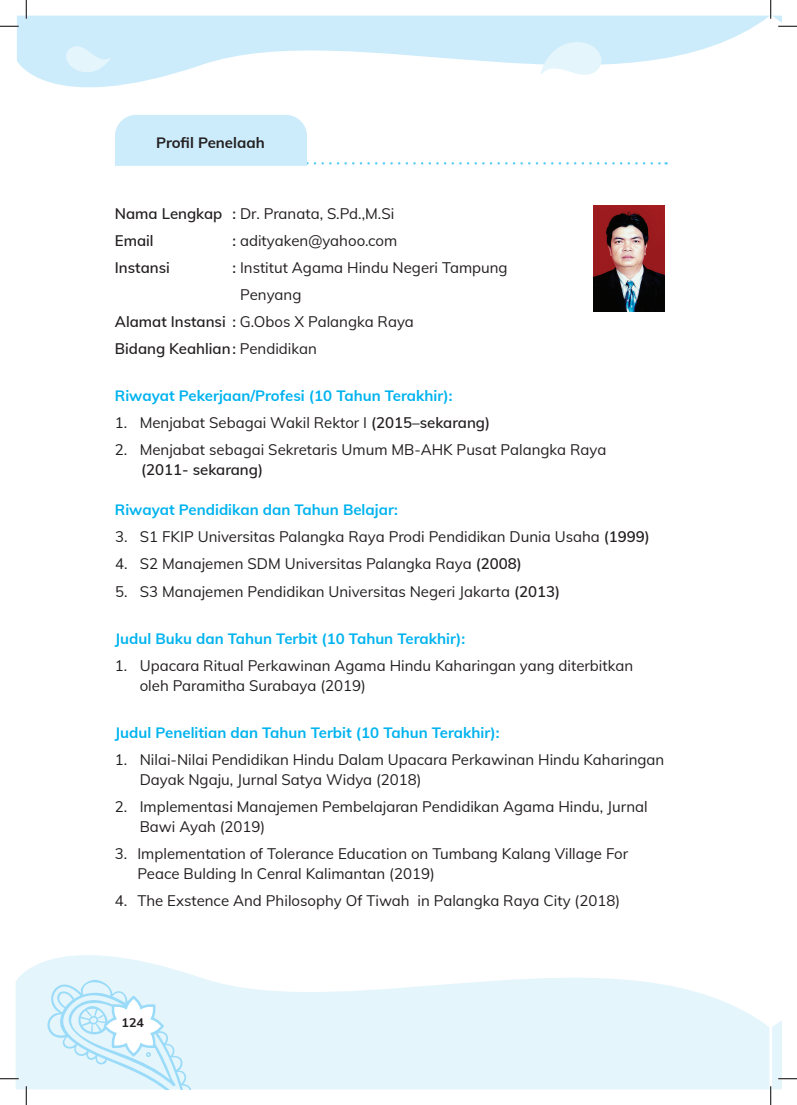
<style>
.page{position:relative;width:797px;height:1105px;background:#fff}
.page>*{position:absolute;margin:0;border:0;box-sizing:border-box;transform-origin:0 0}
.t1{font:15px/20px "Mulish";color:#231f20}
.t2{font:700 15px "Mulish";color:#00b3ef}
.t3{font:600 15px "Mulish";color:#231f20}
.t4{font:700 15px "Mulish";color:#231f20}
.t5{font:700 12.5px "Mulish";color:#231f20}
.s1{font-weight:600}
.s2{font-weight:400}
</style>
<div class="page">
<svg style="left:16px;top:955px;width:753px;height:134px;fill:#e5f5fc"></svg>
<svg style="left:43px;top:976px;width:152px;height:113px;background:#dbf1fb"></svg>
<svg style="left:17px;top:16px;width:752px;height:72px;fill:#ccecfb"></svg>
<svg style="left:64px;top:45px;width:47px;height:27px"></svg>
<svg style="left:540px;top:40px;width:65px;height:36px;background:#e2f4fc"></svg>
<svg style="left:115px;top:115px;width:551px;height:51px"></svg>
<img style="left:593px;top:205px;width:71px;height:106px">
<svg style="left:0;top:25px;width:19px;height:2px"></svg>
<svg style="left:0;top:1078px;width:19px;height:1px"></svg>
<svg style="left:25px;top:0;width:2px;height:19px"></svg>
<svg style="left:25px;top:1086px;width:2px;height:19px"></svg>
<svg style="left:770px;top:0;width:27px;height:27px"></svg>
<svg style="left:770px;top:1020px;width:27px;height:85px"></svg>
<p class="t4" style="left:156px;top:132px;width:110px">Profil Penelaah</p>
<p class="t1" style="left:115px;top:199px;width:281px;line-height:27.1px"><span class="s1">Nama Lengkap :</span> Dr. Pranata, S.Pd.,M.Si<br><span class="s1">Email</span></p>
<p class="t1" style="left:232px;top:229px;width:166px"><span class="s1">:</span> adityaken@yahoo.com</p>
<p class="t3" style="left:115px;top:256px;width:57px">Instansi</p>
<p class="t1" style="left:232px;top:257px;width:277px"><span class="s1">:</span> Institut Agama Hindu Negeri Tampung</p>
<p class="t1" style="left:240px;top:284px;width:63px">Penyang</p>
<p class="t1" style="left:115px;top:311px;width:300px"><span class="s1">Alamat Instansi :</span> G.Obos X Palangka Raya</p>
<p class="t3" style="left:115px;top:338px;width:203px">Bidang Keahlian: <span class="s2">Pendidikan</span></p>
<p class="t2" style="left:115px;top:385px;width:339px">Riwayat Pekerjaan/Profesi (10 Tahun Terakhir):</p>
<p class="t1" style="left:115px;top:412px;width:377px">1. Menjabat Sebagai Wakil Rektor I <span class="s1">(2015–sekarang)</span></p>
<p class="t1" style="left:115px;top:439px;width:493px">2. Menjabat sebagai Sekretaris Umum MB-AHK Pusat Palangka Raya</p>
<p class="t3" style="left:141px;top:459px;width:123px">(2011- sekarang)</p>
<p class="t2" style="left:115px;top:499px;width:284px">Riwayat Pendidikan dan Tahun Belajar:</p>
<p class="t1" style="left:115px;top:526px;width:536px">3. S1 FKIP Universitas Palangka Raya Prodi Pendidikan Dunia Usaha <span class="s1">(1999)</span></p>
<p class="t1" style="left:115px;top:553px;width:408px">4. S2 Manajemen SDM Universitas Palangka Raya <span class="s1">(2008)</span></p>
<p class="t1" style="left:115px;top:580px;width:446px">5. S3 Manajemen Pendidikan Universitas Negeri Jakarta <span class="s1">(2013)</span></p>
<p class="t2" style="left:115px;top:627px;width:352px">Judul Buku dan Tahun Terbit (10 Tahun Terakhir):</p>
<p class="t1" style="left:140px;top:655px;width:495px;text-indent:-25px">1. Upacara Ritual Perkawinan Agama Hindu Kaharingan yang diterbitkan oleh Paramitha Surabaya (2019)</p>
<p class="t2" style="left:115px;top:721px;width:386px">Judul Penelitian dan Tahun Terbit (10 Tahun Terakhir):</p>
<p class="t1" style="left:140px;top:749px;width:526px;text-indent:-25px">1. Nilai-Nilai Pendidikan Hindu Dalam Upacara Perkawinan Hindu Kaharingan<br>Dayak Ngaju, Jurnal Satya Widya (2018)</p>
<p class="t1" style="left:140px;top:796px;width:509px;text-indent:-25px">2. Implementasi Manajemen Pembelajaran Pendidikan Agama Hindu, Jurnal<br>Bawi Ayah (2019)</p>
<p class="t1" style="left:137px;top:843px;width:492px;text-indent:-22px">3. Implementation of Tolerance Education on Tumbang Kalang Village For<br>Peace Bulding In Cenral Kalimantan (2019)</p>
<p class="t1" style="left:115px;top:890px;width:506px">4. The Exstence And Philosophy Of Tiwah in Palangka Raya City (2018)</p>
<p class="t5" style="left:121px;top:1014px;width:24px">124</p>
</div>
